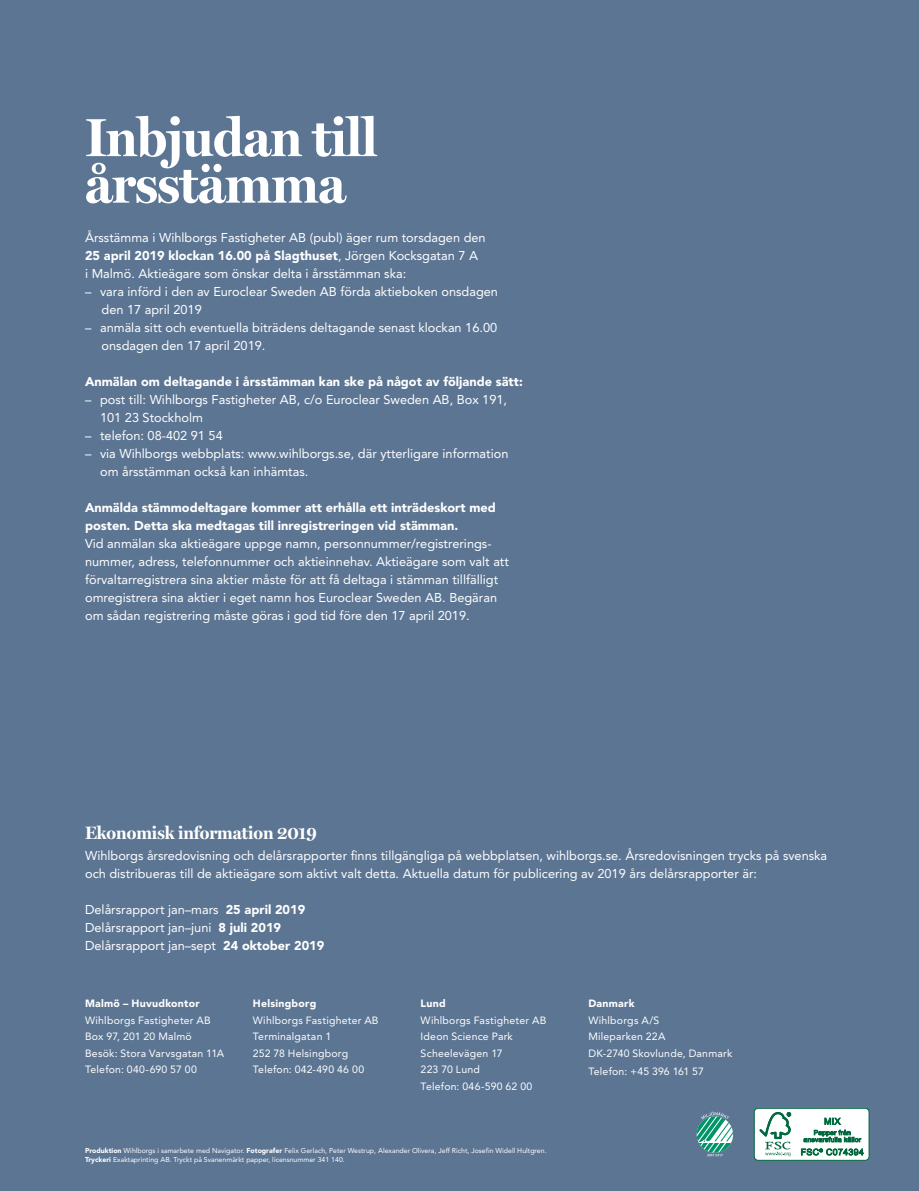
<style>
.page{position:relative;width:919px;height:1191px;background:#fff}
.page>*{position:absolute;margin:0;border:0;box-sizing:border-box;transform-origin:0 0}
.t1{font:700 54px/46.5px "Miller Display";letter-spacing:-.005em;color:#fff}
.t2{font:700 18px "Miller Display";color:#fff}
.t3{font:12.75px/18px "Avenir LT Std";color:#fff}
.t4{font:900 12.75px/18px "Avenir LT Std";color:#fff}
.t5{font:10.5px/16.5px "Avenir LT Std";letter-spacing:.02em;color:#fff}
.t6{font:900 10.5px "Avenir LT Std";letter-spacing:.025em;color:#fff}
.t7{font:7.05px/9px "Avenir LT Std";color:#fff}
.s1{font-weight:900}
</style>
<div class="page">
<div style="left:0;top:0;width:918px;height:1191px;background:#5c7593"></div>
<svg style="left:696px;top:1111px;width:37px;height:45px"></svg>
<div style="left:754px;top:1108px;width:115px;height:52px;background:#fff;border-radius:4px"></div>
<div style="left:753px;top:1108px;width:116px;height:52px;border:1px solid #00693e;border-radius:4px"></div>
<svg style="left:759px;top:1112px;width:31px;height:44px"></svg>
<svg style="left:803px;top:1117px;width:58px;height:25px"></svg>
<svg style="left:801px;top:1148px;width:62px;height:7px"></svg>
<h1 class="t1" style="left:85px;top:116px;width:294px">Inbjudan till årsstämma</h1>
<p class="t3" style="left:85px;top:228px;width:402px">Årsstämma i Wihlborgs Fastigheter AB (publ) äger rum torsdagen den<br><span class="s1">25 april 2019 klockan 16.00 på Slagthuset</span>, Jörgen Kocksgatan 7 A<br>i Malmö. Aktieägare som önskar delta i årsstämman ska:</p>
<p class="t3" style="left:102px;top:283px;width:398px;text-indent:-16px">– vara införd i den av Euroclear Sweden AB förda aktieboken onsdagen den 17 april 2019</p>
<p class="t3" style="left:102px;top:319px;width:397px;text-indent:-16px">– anmäla sitt och eventuella biträdens deltagande senast klockan 16.00 onsdagen den 17 april 2019.</p>
<p class="t4" style="left:85px;top:372px;width:439px">Anmälan om deltagande i årsstämman kan ske på något av följande sätt:</p>
<p class="t3" style="left:100px;top:391px;width:408px;text-indent:-15px">– post till: Wihlborgs Fastigheter AB, c/o Euroclear Sweden AB, Box 191,<br>101 23 Stockholm</p>
<p class="t3" style="left:85px;top:427px;width:139px">– telefon: 08-402 91 54</p>
<p class="t3" style="left:100px;top:445px;width:410px;text-indent:-15px">– via Wihlborgs webbplats: www.wihlborgs.se, där ytterligare information om årsstämman också kan inhämtas.</p>
<p class="t4" style="left:85px;top:498px;width:412px">Anmälda stämmodeltagare kommer att erhålla ett inträdeskort med posten. Detta ska medtagas till inregistreringen vid stämman.</p>
<p class="t3" style="left:85px;top:535px;width:425px">Vid anmälan ska aktieägare uppge namn, personnummer/registrerings&shy;nummer, adress, telefonnummer och aktieinnehav. Aktieägare som valt att förvaltarregistrera sina aktier måste för att få deltaga i stämman tillfälligt omregistrera sina aktier i eget namn hos Euroclear Sweden AB. Begäran om sådan registrering måste göras i god tid före den 17 april 2019.</p>
<h2 class="t2" style="left:85px;top:822px;width:233px">Ekonomisk information 2019</h2>
<p class="t3" style="left:85px;top:846px;width:743px">Wihlborgs årsredovisning och delårsrapporter finns tillgängliga på webbplatsen, wihlborgs.se. Årsredovisningen trycks på svenska och distribueras till de aktieägare som aktivt valt detta. Aktuella datum för publicering av 2019 års delårsrapporter är:</p>
<p class="t3" style="left:85px;top:900px;width:241px">Delårsrapport jan–mars <span class="s1">25 april 2019<br></span>Delårsrapport jan–juni <span class="s1">8 juli 2019<br></span>Delårsrapport jan–sept <span class="s1">24 oktober 2019</span></p>
<p class="t6" style="left:85px;top:997px;width:116px">Malmö – Huvudkontor</p>
<p class="t5" style="left:85px;top:1011px;width:141px">Wihlborgs Fastigheter AB<br>Box 97, 201 20 Malmö<br>Besök: Stora Varvsgatan 11A<br>Telefon: 040-690 57 00</p>
<p class="t6" style="left:253px;top:997px;width:65px">Helsingborg</p>
<p class="t5" style="left:253px;top:1011px;width:127px">Wihlborgs Fastigheter AB<br>Terminalgatan 1<br>252 78 Helsingborg<br>Telefon: 042-490 46 00</p>
<p class="t6" style="left:420px;top:997px;width:27px">Lund</p>
<p class="t5" style="left:420px;top:1011px;width:127px">Wihlborgs Fastigheter AB<br>Ideon Science Park<br>Scheelevägen 17<br>223 70 Lund<br>Telefon: 046-590 62 00</p>
<p class="t7" style="left:85px;top:1146px;width:463px"><span class="s1">Produktion</span> Wihlborgs i samarbete med Navigator. <span class="s1">Fotografer</span> Felix Gerlach, Peter Westrup, Alexander Olivera, Jeff Richt, Josefin Widell Hultgren.<br><span class="s1">Tryckeri</span> Exaktaprinting AB. Tryckt på Svanenmärkt papper, licensnummer 341 140.</p>
<p class="t6" style="left:588px;top:997px;width:48px">Danmark</p>
<p class="t5" style="left:588px;top:1011px;width:145px">Wihlborgs A/S<br>Mileparken 22A<br>DK-2740 Skovlunde, Danmark</p>
<p class="t5" style="left:588px;top:1062px;width:117px">Telefon: +45 396 161 57</p>
</div>
